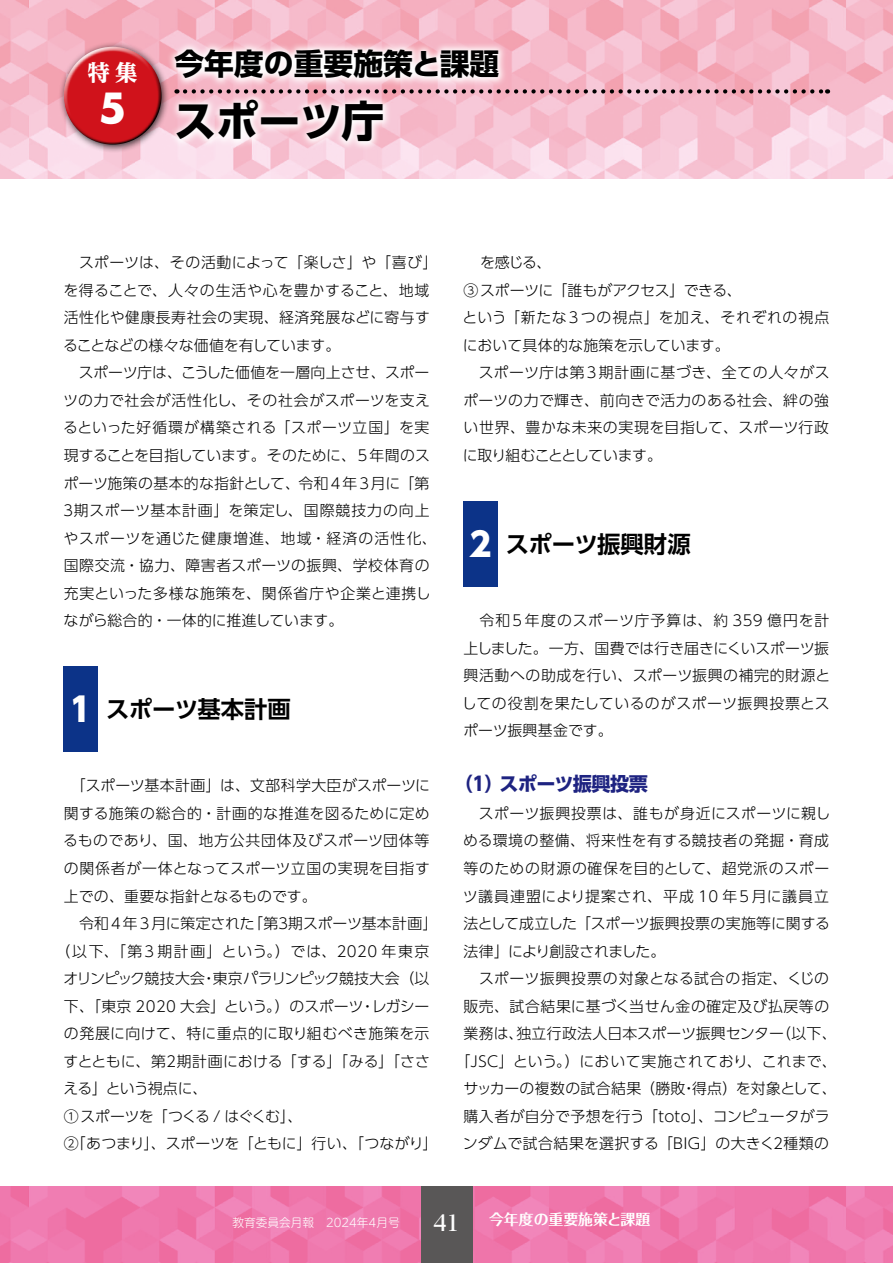
<style>
.page{position:relative;width:893px;height:1263px;background:#fff}
.page>*{position:absolute;margin:0;border:0;box-sizing:border-box;transform-origin:0 0}
.t1{font:700 42.45px "UD Shin Go Pro";letter-spacing:-.02em;color:#000}
.t2{font:700 40.35px "Futura Std";color:#fff}
.t3{font:700 29.7px "UD Shin Go Pro";color:#000}
.t4{font:700 23.4px "UD Shin Go Pro De";letter-spacing:-.005em;color:#000}
.t5{font:800 22.35px "UD Reimin Pro";color:#fff}
.t6{font:700 19.2px "UD Shin Go Pro";letter-spacing:-.025em;color:#1e2381}
.t7{font:300 14.85px/27.6px "UD Shin Go Pro";letter-spacing:.025em;color:#000}
.t8{font:300 14.85px "UD Shin Go Pro";letter-spacing:.045em;color:#000}
.t9{font:300 14.85px "UD Shin Go Pro";letter-spacing:-.005em;color:#000}
.t10{font:300 14.85px "UD Shin Go Pro";letter-spacing:-.015em;color:#000}
.t11{font:300 14.85px "UD Shin Go Pro";letter-spacing:.005em;color:#000}
.t12{font:300 14.85px "UD Shin Go Pro";letter-spacing:-.04em;color:#000}
.t13{font:300 14.85px "UD Shin Go Pro";letter-spacing:-.045em;color:#000}
.t14{font:300 14.85px "UD Shin Go Pro";letter-spacing:.055em;color:#000}
.t15{font:300 14.85px "UD Shin Go Pro";letter-spacing:-.065em;color:#000}
.t16{font:700 14.85px "Folk Pro";color:#fff}
.t17{font:300 11.7px "UD Shin M Go Pro";color:#fff}
.s1{font-family:"UD Shin Go Pro";font-weight:800;font-size:33px;color:#fff}
.s2{font-family:"Reim Pro";font-weight:700;font-size:21.3px}
</style>
<div class="page">
<svg style="left:0;top:1186px;width:893px;height:77px;background:#ef78ad"></svg>
<svg style="left:0;top:0;width:893px;height:179px;background:#f6bfce"></svg>
<div style="left:421px;top:1186px;width:51px;height:77px;background:#595757"></div>
<svg style="left:185px;top:89px;width:643px;height:5px;background:#a77b86"></svg>
<svg style="left:170px;top:41px;width:337px;height:46px"></svg>
<svg style="left:170px;top:91px;width:222px;height:59px"></svg>
<div style="left:64px;top:667px;width:34px;height:85px;background:#0c3388"></div>
<div style="left:463px;top:502px;width:34px;height:85px;background:#0c3388"></div>
<div style="left:58px;top:41px;width:112px;height:112px;background:#000;opacity:.75"></div>
<svg style="left:59px;top:42px;width:99px;height:79px;background:#e48894"></svg>
<svg style="left:65px;top:62px;width:101px;height:84px;background:#cb333c"></svg>
<h3 class="t5" style="left:88px;top:55px;width:51px">特 集</h3>
<h2 class="t2" style="left:99px;top:81px;width:29px">5</h2>
<h3 class="t3" style="left:174px;top:40px;width:326px">今年度の重要施策と課題</h3>
<h1 class="t1" style="left:174px;top:87px;width:211px">スポーツ庁</h1>
<p class="t7" style="left:61px;top:248px;width:378px">　スポーツは、その活動によって「楽しさ」や「喜び」を得ることで、人々の生活や心を豊かすること、地域活性化や健康長寿社会の実現、経済発展などに寄与することなどの様々な価値を有しています。<br>　スポーツ庁は、こうした価値を一層向上させ、スポーツの力で社会が活性化し、その社会がスポーツを支えるといった好循環が構築される「スポーツ立国」を実現することを目指しています。そのために、５年間のスポーツ施策の基本的な指針として、令和４年３月に「第<br>３期スポーツ基本計画」を策定し、国際競技力の向上やスポーツを通じた健康増進、地域・経済の活性化、国際交流・協力、障害者スポーツの振興、学校体育の充実といった多様な施策を、関係省庁や企業と連携しながら総合的・一体的に推進しています。</p>
<h3 class="t4" style="left:70px;top:690px;width:223px"><span class="s1">1</span> スポーツ基本計画</h3>
<p class="t7" style="left:64px;top:771px;width:368px">　「スポーツ基本計画」は、文部科学大臣がスポーツに</p>
<p class="t7" style="left:64px;top:799px;width:367px">関する施策の総合的・計画的な推進を図るために定め</p>
<p class="t7" style="left:63px;top:826px;width:368px">るものであり、国、地方公共団体及びスポーツ団体等</p>
<p class="t8" style="left:64px;top:856px;width:368px">の関係者が一体となってスポーツ立国の実現を目指す</p>
<p class="t11" style="left:64px;top:884px;width:254px">上での、重要な指針となるものです。</p>
<p class="t10" style="left:64px;top:911px;width:375px">　令和４年３月に策定された「第３期スポーツ基本計画」</p>
<p class="t8" style="left:56px;top:939px;width:375px">（以下、「第３期計画」という。）では、2020 年東京</p>
<p class="t12" style="left:63px;top:966px;width:368px">オリンピック競技大会・東京パラリンピック競技大会（以</p>
<p class="t9" style="left:64px;top:994px;width:367px">下、「東京 2020 大会」という。）のスポーツ・レガシー</p>
<p class="t7" style="left:64px;top:1019px;width:367px">の発展に向けて、特に重点的に取り組むべき施策を示</p>
<p class="t9" style="left:64px;top:1049px;width:368px">すとともに、第２期計画における「する」「みる」「ささ</p>
<p class="t13" style="left:63px;top:1077px;width:145px">える」という視点に、</p>
<p class="t15" style="left:64px;top:1104px;width:240px">① スポーツを「つくる / はぐくむ」、</p>
<p class="t10" style="left:64px;top:1132px;width:375px">②「あつまり」、スポーツを「ともに」行い、「つながり」</p>
<p class="t7" style="left:463px;top:248px;width:369px;text-indent:18px">を感じる、<br>③スポーツに「誰もがアクセス」できる、<br>という「新たな３つの視点」を加え、それぞれの視点において具体的な施策を示しています。　　<br>　スポーツ庁は第３期計画に基づき、全ての人々がスポーツの力で輝き、前向きで活力のある社会、絆の強い世界、豊かな未来の実現を目指して、スポーツ行政に取り組むこととしています。</p>
<h3 class="t4" style="left:470px;top:525px;width:223px"><span class="s1">2</span> スポーツ振興財源</h3>
<p class="t7" style="left:462px;top:606px;width:370px;text-align:justify">　令和５年度のスポーツ庁予算は、約 359 億円を計上しました。一方、国費では行き届きにくいスポーツ振興活動への助成を行い、スポーツ振興の補完的財源としての役割を果たしているのがスポーツ振興投票とスポーツ振興基金です。</p>
<p class="t6" style="left:454px;top:768px;width:195px">（１）スポーツ振興投票</p>
<p class="t7" style="left:463px;top:799px;width:368px">　スポーツ振興投票は、誰もが身近にスポーツに親し</p>
<p class="t8" style="left:463px;top:829px;width:367px">める環境の整備、将来性を有する競技者の発掘・育成</p>
<p class="t8" style="left:463px;top:856px;width:367px">等のための財源の確保を目的として、超党派のスポー</p>
<p class="t7" style="left:463px;top:881px;width:368px">ツ議員連盟により提案され、平成 10 年５月に議員立</p>
<p class="t9" style="left:463px;top:911px;width:368px">法として成立した「スポーツ振興投票の実施等に関する</p>
<p class="t13" style="left:463px;top:939px;width:203px">法律」により創設されました。</p>
<p class="t14" style="left:463px;top:966px;width:367px">　スポーツ振興投票の対象となる試合の指定、くじの</p>
<p class="t7" style="left:463px;top:992px;width:367px">販売、試合結果に基づく当せん金の確定及び払戻等の</p>
<p class="t11" style="left:463px;top:1021px;width:375px">業務は、独立行政法人日本スポーツ振興センター（以下、</p>
<p class="t7" style="left:455px;top:1047px;width:383px">「JSC」という。）において実施されており、これまで、</p>
<p class="t7" style="left:463px;top:1074px;width:375px">サッカーの複数の試合結果（勝敗・得点）を対象として、</p>
<p class="t7" style="left:463px;top:1102px;width:368px">購入者が自分で予想を行う「toto」、コンピュータがラ</p>
<p class="t7" style="left:463px;top:1129px;width:368px">ンダムで試合結果を選択する「BIG」の大きく２種類の</p>
<p class="t17" style="left:232px;top:1213px;width:229px">教育委員会月報　2024年4月号　 <span class="s2">41</span></p>
<p class="t16" style="left:489px;top:1207px;width:163px">今年度の重要施策と課題</p>
</div>
